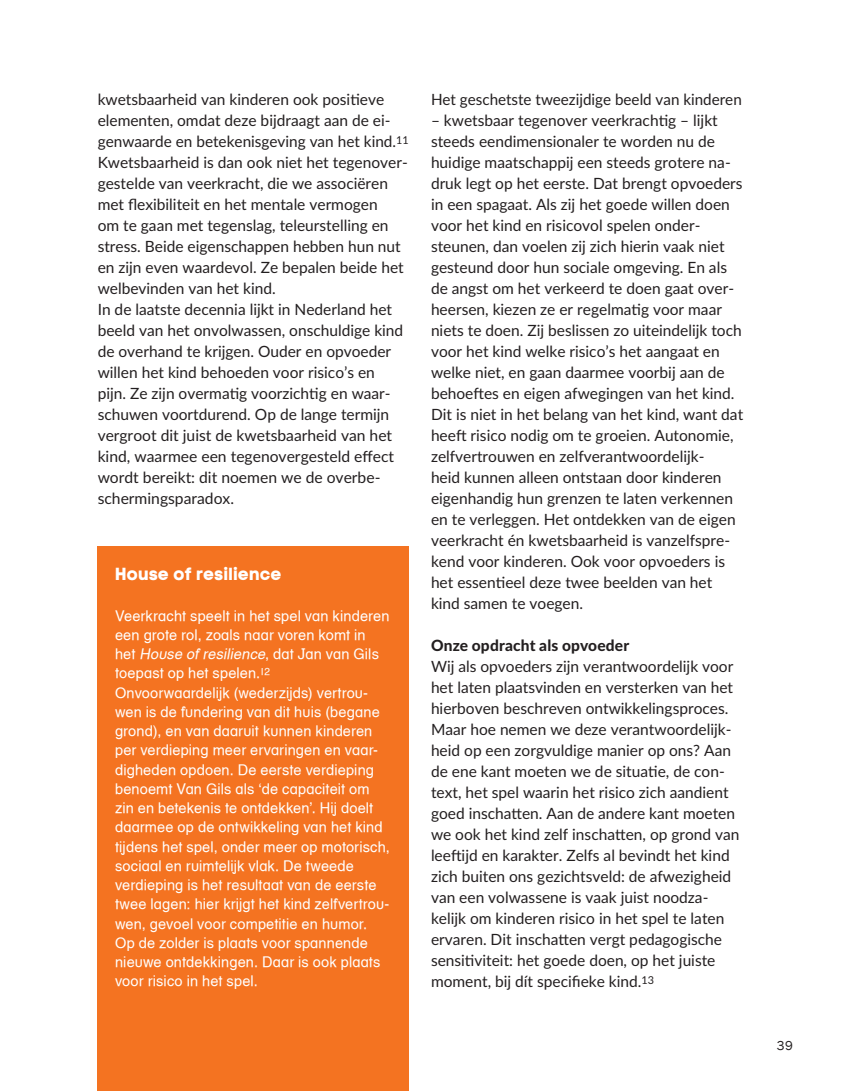
<style>
.page{position:relative;width:844px;height:1091px;background:#fff}
.page>*{position:absolute;margin:0;border:0;box-sizing:border-box;transform-origin:0 0}
.t1{font:17.5px "Code Pro Bold LC";letter-spacing:.005em;color:#fff}
.t2{font:15.58px/21px "Lato Latin";color:#231f20}
.t3{font:800 15.58px "Lato Latin";letter-spacing:.015em;color:#231f20}
.t4{font:14.53px/19.2px "Helvetica Textbook LT";letter-spacing:.01em;color:#fff}
.t5{font:13.3px "Franklin Gothic";color:#231f20}
.s1{font-style:italic}
</style>
<div class="page">
<div style="left:98px;top:546px;width:310px;height:544px;background:#f47321"></div>
<p class="t2" style="left:98px;top:89px;width:312px">kwetsbaarheid van kinderen ook positieve elementen, omdat deze bijdraagt aan de ei&shy;genwaarde en betekenisgeving van het kind.<sup>11<br></sup>Kwetsbaarheid is dan ook niet het tegenover&shy;gestelde van veerkracht, die we associëren met flexibiliteit en het mentale vermogen<br>om te gaan met tegenslag, teleurstelling en stress. Beide eigenschappen hebben hun nut en zijn even waardevol. Ze bepalen beide het welbevinden van het kind.<br>In de laatste decennia lijkt in Nederland het beeld van het onvolwassen, onschuldige kind de overhand te krijgen. Ouder en opvoeder willen het kind behoeden voor risico’s en<br>pijn. Ze zijn overmatig voorzichtig en waar&shy;schuwen voortdurend. Op de lange termijn vergroot dit juist de kwetsbaarheid van het kind, waarmee een tegenovergesteld effect wordt bereikt: dit noemen we de overbe&shy;schermingsparadox.</p>
<p class="t2" style="left:431px;top:89px;width:312px">Het geschetste tweezijdige beeld van kinderen</p>
<p class="t2" style="left:431px;top:110px;width:313px">– kwetsbaar tegenover veerkrachtig – lijkt steeds eendimensionaler te worden nu de huidige maatschappij een steeds grotere na&shy;druk legt op het eerste. Dat brengt opvoeders in een spagaat. Als zij het goede willen doen voor het kind en risicovol spelen onder&shy;steunen, dan voelen zij zich hierin vaak niet gesteund door hun sociale omgeving. En als de angst om het verkeerd te doen gaat over&shy;heersen, kiezen ze er regelmatig voor maar niets te doen. Zij beslissen zo uiteindelijk toch voor het kind welke risico’s het aangaat en welke niet, en gaan daarmee voorbij aan de behoeftes en eigen afwegingen van het kind.<br>Dit is niet in het belang van het kind, want dat heeft risico nodig om te groeien. Autonomie, zelfvertrouwen en zelfverantwoordelijk-<br>heid kunnen alleen ontstaan door kinderen eigenhandig hun grenzen te laten verkennen en te verleggen. Het ontdekken van de eigen veerkracht én kwetsbaarheid is vanzelfspre&shy;kend voor kinderen. Ook voor opvoeders is het essentieel deze twee beelden van het kind samen te voegen.</p>
<p class="t3" style="left:431px;top:636px;width:200px">Onze opdracht als opvoeder</p>
<p class="t2" style="left:431px;top:656px;width:310px">Wij als opvoeders zijn verantwoordelijk voor het laten plaatsvinden en versterken van het hierboven beschreven ontwikkelingsproces.<br>Maar hoe nemen we deze verantwoordelijk&shy;heid op een zorgvuldige manier op ons? Aan de ene kant moeten we de situatie, de con&shy;text, het spel waarin het risico zich aandient goed inschatten. Aan de andere kant moeten we ook het kind zelf inschatten, op grond van leeftijd en karakter. Zelfs al bevindt het kind zich buiten ons gezichtsveld: de afwezigheid van een volwassene is vaak juist noodza&shy;kelijk om kinderen risico in het spel te laten ervaren. Dit inschatten vergt pedagogische sensitiviteit: het goede doen, op het juiste moment, bij dít specifieke kind.<sup>13</sup></p>
<p class="t1" style="left:115px;top:563px;width:168px">House of resilience</p>
<p class="t4" style="left:115px;top:605px;width:276px">Veerkracht speelt in het spel van kinderen een grote rol, zoals naar voren komt in<br>h e t <span class="s1">House of resilience</span>, d a t J a n va n G i l s toepast op het spelen.<sup>12<br></sup>Onvoorwaardelijk (wederzijds) vertrou&shy;wen is de fundering van dit huis (begane grond), en van daaruit kunnen kinderen per verdieping meer ervaringen en vaar&shy;digheden opdoen. De eerste verdieping benoemt Van Gils als ‘de capaciteit om zin en betekenis te ontdekken’. Hij doelt daarmee op de ontwikkeling van het kind tijdens het spel, onder meer op motorisch, sociaal en ruimtelijk vlak. De tweede verdieping is het resultaat van de eerste twee lagen: hier krijgt het kind zelfvertrou&shy;wen, gevoel voor competitie en humor.<br>Op de zolder is plaats voor spannende nieuwe ontdekkingen. Daar is ook plaats voor risico in het spel.</p>
<p class="t5" style="left:776px;top:1037px;width:17px">39</p>
</div>
